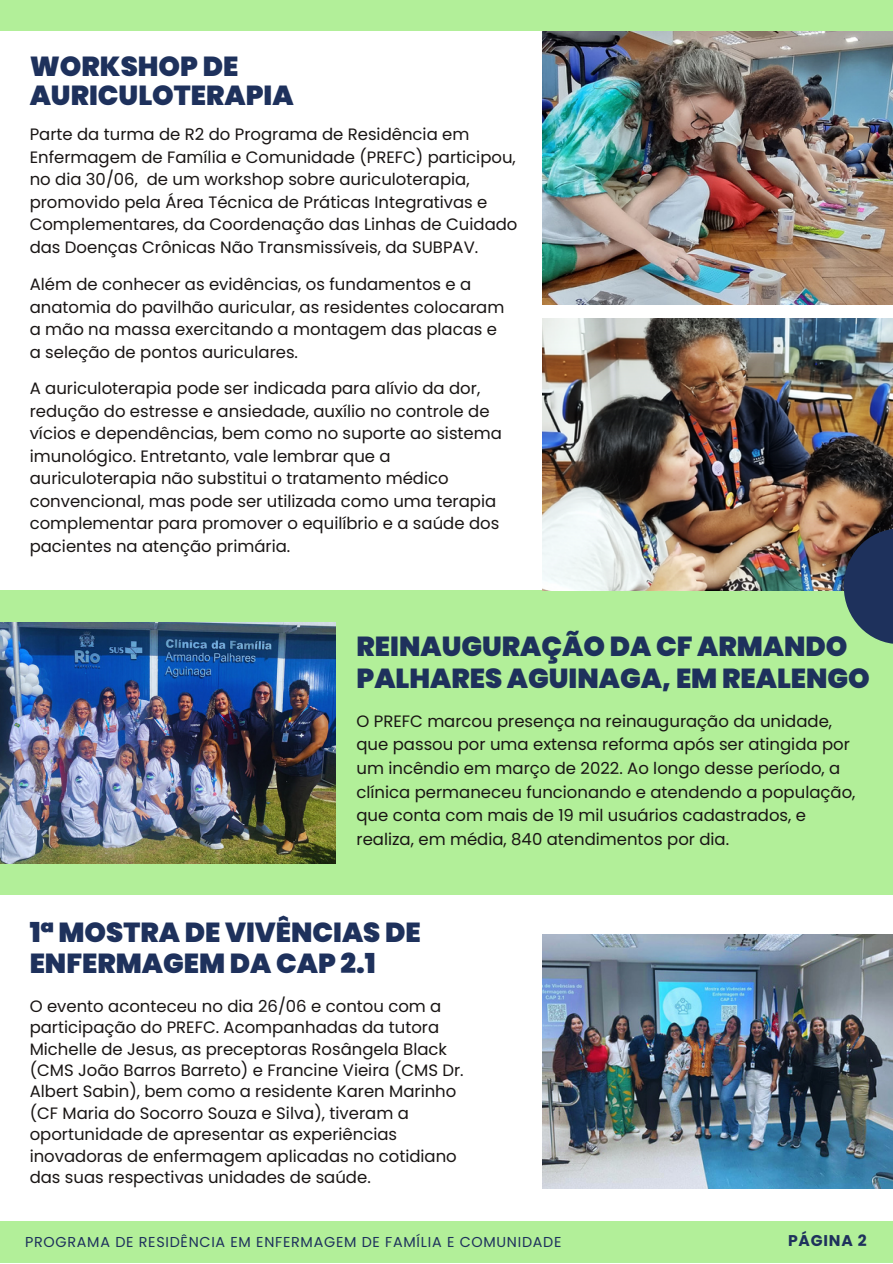
<style>
.page{position:relative;width:893px;height:1264px;background:#fff}
.page>*{position:absolute;margin:0;border:0;box-sizing:border-box;transform-origin:0 0}
.t1{font:900 27.45px/31.5px "Poppins";color:#1e315c}
.t2{font:16.5px/22.5px "Poppins";color:#191514}
.t3{font:700 15.6px "Poppins";letter-spacing:.05em;color:#1e315c}
.t4{font:14.4px "Poppins";letter-spacing:.05em;color:#1e315c}
</style>
<div class="page">
<div style="left:0;top:591px;width:892px;height:303px;background:#b2ef99"></div>
<img style="left:542px;top:319px;width:350px;height:272px">
<svg style="left:843px;top:528px;width:49px;height:116px;background:#3a4c5e"></svg>
<img style="left:542px;top:31px;width:350px;height:273px">
<div style="left:0;top:0;width:892px;height:30px;background:#b2ef99"></div>
<div style="left:0;top:1221px;width:892px;height:41px;background:#b2ef99"></div>
<img style="left:0;top:622px;width:335px;height:241px">
<img style="left:542px;top:934px;width:350px;height:254px">
<p class="t1" style="left:30px;top:52px;width:265px;line-height:29.2px">WORKSHOP DE<br>AURICULOTERAPIA</p>
<p class="t2" style="left:30px;top:123px;width:489px">Parte da turma de R2 do Programa de Residência em Enfermagem de Família e Comunidade (PREFC) participou, no dia 30/06, de um workshop sobre auriculoterapia, promovido pela Área Técnica de Práticas Integrativas e Complementares, da Coordenação das Linhas de Cuidado das Doenças Crônicas Não Transmissíveis, da SUBPAV.</p>
<p class="t2" style="left:30px;top:273px;width:476px">Além de conhecer as evidências, os fundamentos e a anatomia do pavilhão auricular, as residentes colocaram a mão na massa exercitando a montagem das placas e a seleção de pontos auriculares.</p>
<p class="t2" style="left:30px;top:377px;width:473px">A auriculoterapia pode ser indicada para alívio da dor, redução do estresse e ansiedade, auxílio no controle de vícios e dependências, bem como no suporte ao sistema imunológico. Entretanto, vale lembrar que a auriculoterapia não substitui o tratamento médico convencional, mas pode ser utilizada como uma terapia complementar para promover o equilíbrio e a saúde dos pacientes na atenção primária.</p>
<p class="t1" style="left:356px;top:631px;width:515px">REINAUGURAÇÃO DA CF ARMANDO<br>PALHARES AGUINAGA, EM REALENGO</p>
<p class="t2" style="left:356px;top:709px;width:500px;line-height:23.5px">O PREFC marcou presença na reinauguração da unidade, que passou por uma extensa reforma após ser atingida por um incêndio em março de 2022. Ao longo desse período, a clínica permaneceu funcionando e atendendo a população, que conta com mais de 19 mil usuários cadastrados, e realiza, em média, 840 atendimentos por dia.</p>
<p class="t1" style="left:30px;top:916px;width:392px">1ª MOSTRA DE VIVÊNCIAS DE<br>ENFERMAGEM DA CAP 2.1</p>
<p class="t2" style="left:30px;top:995px;width:435px;line-height:21.3px">O evento aconteceu no dia 26/06 e contou com a participação do PREFC. Acompanhadas da tutora Michelle de Jesus, as preceptoras Rosângela Black (CMS João Barros Barreto) e Francine Vieira (CMS Dr.<br>Albert Sabin), bem como a residente Karen Marinho (CF Maria do Socorro Souza e Silva), tiveram a oportunidade de apresentar as experiências inovadoras de enfermagem aplicadas no cotidiano das suas respectivas unidades de saúde.</p>
<p class="t4" style="left:25px;top:1231px;width:538px">PROGRAMA DE RESIDÊNCIA EM ENFERMAGEM DE FAMÍLIA E COMUNIDADE</p>
<p class="t3" style="left:788px;top:1229px;width:80px">PÁGINA 2</p>
</div>
